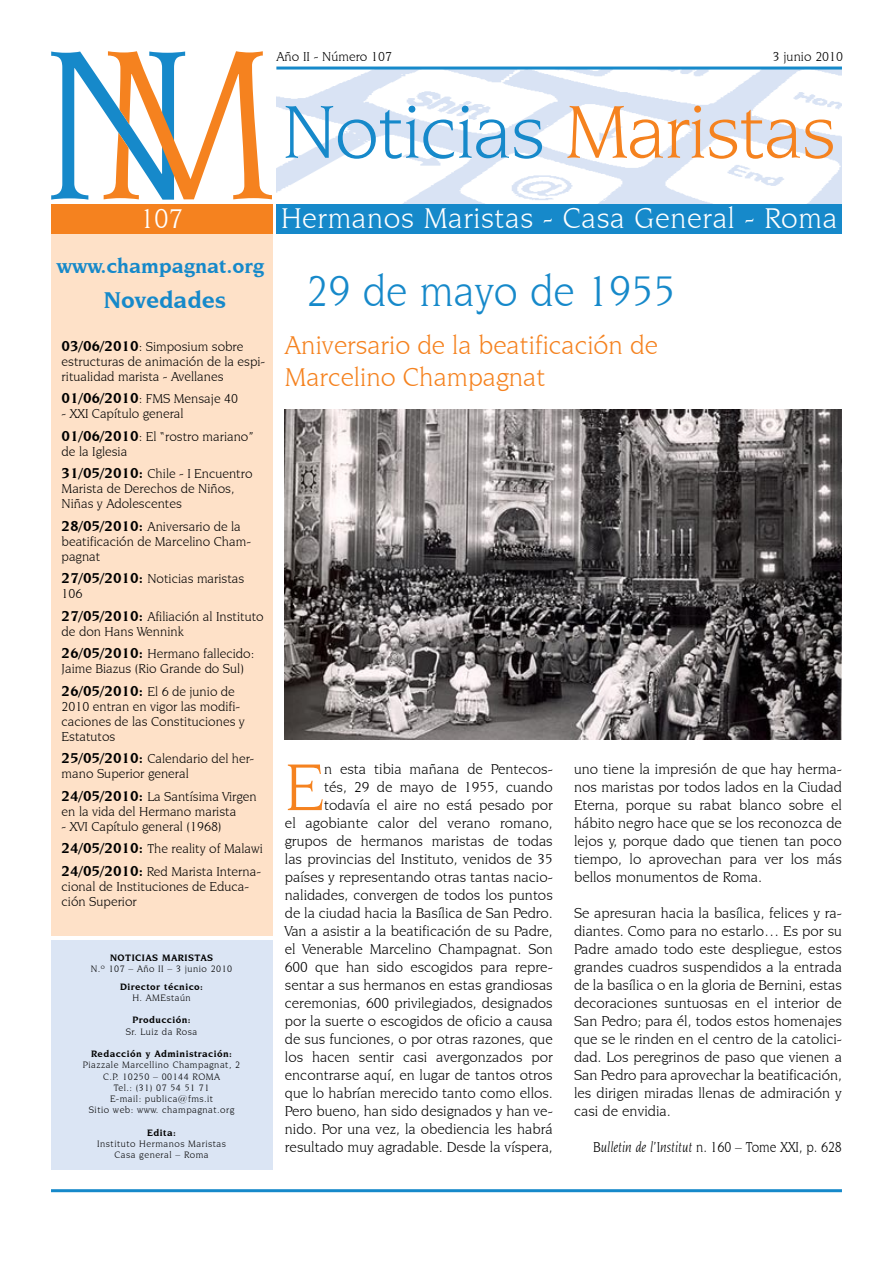
<style>
.page{position:relative;width:893px;height:1263px;background:#fff}
.page>*{position:absolute;margin:0;border:0;box-sizing:border-box;transform-origin:0 0}
.t1{font:79.5px "Novarese IT Cby BT";letter-spacing:-.015em;color:#1689ca}
.t2{font:70.05px "Novarese IT Cby BT";color:#f5821f}
.t3{font:45px "Novarese IT Cby BT";color:#1689ca;scale:.96 1}
.t4{font:30px "Novarese IT Cby BT";letter-spacing:.02em;color:#fff}
.t5{font:28.5px "Novarese IT Cby BT";color:#fff}
.t6{font:27px/32.2px "Novarese IT Cby BT";color:#f5821f}
.t7{font:700 24px "Novarese IT Cby BT";color:#1689ca}
.t8{font:700 21px "Novarese IT Cby BT";color:#1689ca}
.t9{font:15px/18px "Novarese IT Cby BT";color:#000;text-align:justify}
.t10{font:italic 15px "Novarese IT Cby BT";color:#000;scale:.9 1}
.t11{font:13.5px/15px "Novarese IT Cby BT";color:#000}
.t12{font:9.75px/11.2px "Novarese IT Cby BT";letter-spacing:.05em;color:#000;text-align:center}
.t13{font:700 9.75px "Novarese IT Cby BT";letter-spacing:.05em;color:#000}
.s1{color:#f5821f}
.s2{font-weight:700;font-size:15px}
.s3{font-style:normal}
</style>
<div class="page">
<img style="left:276px;top:70px;width:566px;height:134px">
<hr style="left:276px;top:67px;width:566px;height:3px;background:#1689ca">
<div style="left:276px;top:204px;width:566px;height:30px;background:#1689ca"></div>
<svg style="left:51px;top:51px;width:221px;height:149px"></svg>
<hr style="left:51px;top:1189px;width:791px;height:3px;background:#1689ca">
<div style="left:51px;top:234px;width:221px;height:701px;background:#fee1c8"></div>
<div style="left:51px;top:940px;width:221px;height:229px;background:#dbe5f4"></div>
<div style="left:51px;top:204px;width:221px;height:30px;background:#f5821f"></div>
<img style="left:285px;top:410px;width:557px;height:330px">
<p class="t11" style="left:276px;top:49px;width:117px">Año II - Número 107</p>
<p class="t11" style="left:773px;top:49px;width:72px">3 junio 2010</p>
<h1 class="t1" style="left:282px;top:85px;width:555px">Noticias <span class="s1">Maristas</span></h1>
<h3 class="t5" style="left:140px;top:202px;width:45px">107</h3>
<h3 class="t8" style="left:57px;top:253px;width:209px">www.champagnat.org</h3>
<h3 class="t7" style="left:104px;top:285px;width:124px">Novedades</h3>
<p class="t11" style="left:62px;top:339px;width:205px"><span class="s2">03/06/2010</span>: Simposium sobre estructuras de animación de la espi&shy;ritualidad marista - Avellanes</p>
<p class="t11" style="left:62px;top:391px;width:178px"><span class="s2">01/06/2010</span>: FMS Mensaje 40</p>
<p class="t11" style="left:62px;top:402px;width:193px;line-height:22.5px">- XXI Capítulo general<br><span class="s2">01/06/2010</span>: El “rostro mariano”</p>
<p class="t11" style="left:62px;top:440px;width:192px;line-height:22.5px">de la Iglesia<br><span class="s2">31/05/2010:</span> Chile - I Encuentro</p>
<p class="t11" style="left:62px;top:481px;width:174px">Marista de Derechos de Niños,<br>Niñas y Adolescentes</p>
<p class="t11" style="left:62px;top:519px;width:191px"><span class="s2">28/05/2010:</span> Aniversario de la beatificación de Marcelino Cham&shy;pagnat</p>
<p class="t11" style="left:62px;top:571px;width:184px"><span class="s2">27/05/2010:</span> Noticias maristas<br>106</p>
<p class="t11" style="left:62px;top:609px;width:204px"><span class="s2">27/05/2010:</span> Afiliación al Instituto de don Hans Wennink</p>
<p class="t11" style="left:62px;top:646px;width:194px"><span class="s2">26/05/2010:</span> Hermano fallecido:<br>Jaime Biazus (Rio Grande do Sul)</p>
<p class="t11" style="left:62px;top:684px;width:185px"><span class="s2">26/05/2010:</span> El 6 de junio de<br>2010 entran en vigor las modifi&shy;caciones de las Constituciones y<br>Estatutos</p>
<p class="t11" style="left:62px;top:751px;width:194px"><span class="s2">25/05/2010:</span> Calendario del her&shy;mano Superior general</p>
<p class="t11" style="left:62px;top:789px;width:197px"><span class="s2">24/05/2010:</span> La Santísima Virgen en la vida del Hermano marista</p>
<p class="t11" style="left:62px;top:815px;width:203px;line-height:22.5px">- XVI Capítulo general (1968)<br><span class="s2">24/05/2010:</span> The reality of Malawi<br><span class="s2">24/05/2010:</span> Red Marista Interna-</p>
<p class="t11" style="left:62px;top:879px;width:189px">cional de Instituciones de Educa&shy;ción Superior</p>
<p class="t13" style="left:110px;top:952px;width:104px">noticiaS MARISTAS</p>
<p class="t12" style="left:91px;top:963px;width:143px">N.º 107 – Año II – 3 junio 2010</p>
<p class="t13" style="left:120px;top:980px;width:85px">Director técnico:</p>
<p class="t12" style="left:132px;top:992px;width:60px">H. AMEstaún</p>
<p class="t13" style="left:132px;top:1014px;width:60px">Producción:</p>
<p class="t12" style="left:126px;top:1025px;width:73px">Sr. Luiz da Rosa</p>
<p class="t13" style="left:91px;top:1048px;width:143px">Redacción y Administración:</p>
<p class="t12" style="left:83px;top:1059px;width:159px">Piazzale Marcellino Champagnat, 2<br>C.P. 10250 – 00144 ROMA<br>Tel.: (31) 07 54 51 71<br>E-mail: publica@fms.it<br>Sitio web: www. champagnat.org</p>
<p class="t13" style="left:147px;top:1126px;width:30px">Edita:</p>
<p class="t12" style="left:97px;top:1138px;width:130px">Instituto Hermanos Maristas<br>Casa general – Roma</p>
<h3 class="t4" style="left:281px;top:201px;width:558px">Hermanos Maristas - Casa General - Roma</h3>
<h3 class="t3" style="left:306px;top:265px;width:387px">29 de mayo de 1955</h3>
<h3 class="t6" style="left:285px;top:328px;width:375px">Aniversario de la beatificación de<br>Marcelino Champagnat</h3>
<p class="t9" style="left:285px;top:760px;width:269px;text-align:right">n esta tibia mañana de Pentecos-<br>tés, 29 de mayo de 1955, cuando todavía el aire no está pesado por<br>el agobiante calor del verano romano, grupos de hermanos maristas de todas las provincias del Instituto, venidos de 35 países y representando otras tantas nacio&shy;nalidades, convergen de todos los puntos de la ciudad hacia la Basílica de San Pedro.<br>Van a asistir a la beatificación de su Padre, el Venerable Marcelino Champagnat. Son 600 que han sido escogidos para repre&shy;sentar a sus hermanos en estas grandiosas ceremonias, 600 privilegiados, designados por la suerte o escogidos de oficio a causa de sus funciones, o por otras razones, que los hacen sentir casi avergonzados por encontrarse aquí, en lugar de tantos otros que lo habrían merecido tanto como ellos.<br>Pero bueno, han sido designados y han ve&shy;nido. Por una vez, la obediencia les habrá resultado muy agradable. Desde la víspera,</p>
<p class="t9" style="left:574px;top:760px;width:269px">uno tiene la impresión de que hay herma&shy;nos maristas por todos lados en la Ciudad Eterna, porque su rabat blanco sobre el hábito negro hace que se los reconozca de lejos y, porque dado que tienen tan poco tiempo, lo aprovechan para ver los más bellos monumentos de Roma.</p>
<h2 class="t2" style="left:285px;top:746px;width:41px">E</h2>
<p class="t9" style="left:574px;top:904px;width:269px">Se apresuran hacia la basílica, felices y ra&shy;diantes. Como para no estarlo… Es por su Padre amado todo este despliegue, estos grandes cuadros suspendidos a la entrada de la basílica o en la gloria de Bernini, estas decoraciones suntuosas en el interior de San Pedro; para él, todos estos homenajes que se le rinden en el centro de la catolici&shy;dad. Los peregrinos de paso que vienen a San Pedro para aprovechar la beatificación, les dirigen miradas llenas de admiración y casi de envidia.</p>
<p class="t10" style="left:593px;top:1138px;width:278px">Bulletin de l’Institut <span class="s3">n. 160 – Tome XXI, p. 628</span></p>
</div>
